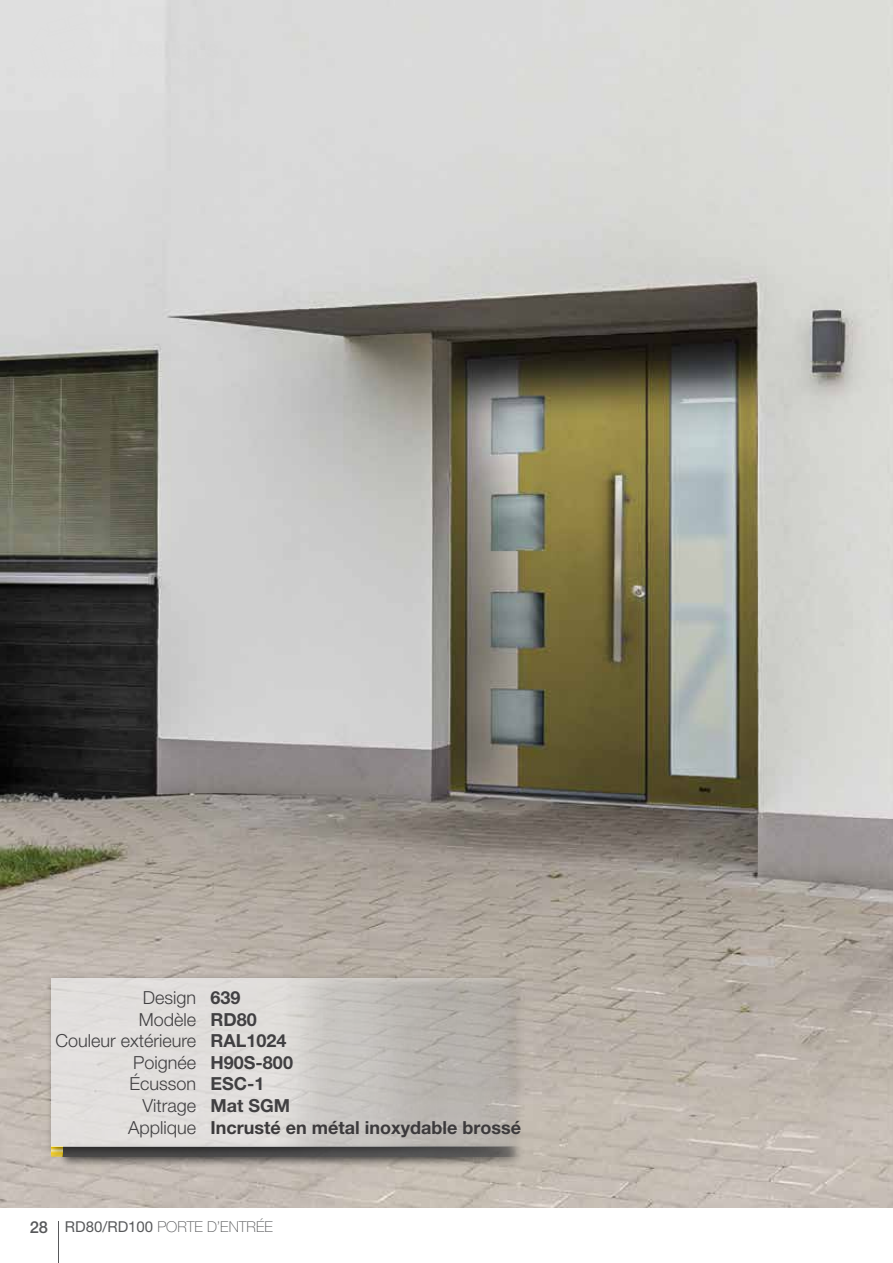
<style>
.page{position:relative;width:893px;height:1263px;background:#fff}
.page>*{position:absolute;margin:0;border:0;box-sizing:border-box;transform-origin:0 0}
.t1{font:300 18px/21.6px "Helvetica Neue LT Pro";color:#414042;text-align:right}
.t2{font:700 18px/21.6px "Helvetica Neue LT Pro";color:#414042}
.t3{font:700 18px "Helvetica Neue LT Pro";color:#3c3a3c}
.t4{font:100 15px "Helvetica Neue LT Pro";color:#58595b}
.s1{font-weight:500;font-size:16.5px}
.s2{font-weight:400}
</style>
<div class="page">
<hr style="left:58px;top:1221px;width:1px;height:42px;background:#58595b">
<img style="left:0;top:0;width:893px;height:1208px">
<div style="left:57px;top:1142px;width:471px;height:26px;background:#000;opacity:.75"></div>
<div style="left:46px;top:973px;width:482px;height:185px;background:#000;opacity:.75"></div>
<img style="left:51px;top:978px;width:472px;height:169px">
<p class="t1" style="left:56px;top:986px;width:142px">Design<br>Modèle<br>Couleur extérieure<br>Poignée<br>Écusson<br>Vitrage<br>Applique</p>
<p class="t2" style="left:211px;top:986px;width:84px">639<br>RD80<br>RAL1024<br>H90S-800<br>ESC-1<br>Mat SGM</p>
<p class="t3" style="left:211px;top:1116px;width:312px">Incrusté en métal inoxydable brossé</p>
<p class="t4" style="left:30px;top:1218px;width:245px"><span class="s1">28</span> <span class="s2">RD80/RD100</span> PORTE D’ENTRÉE</p>
</div>
